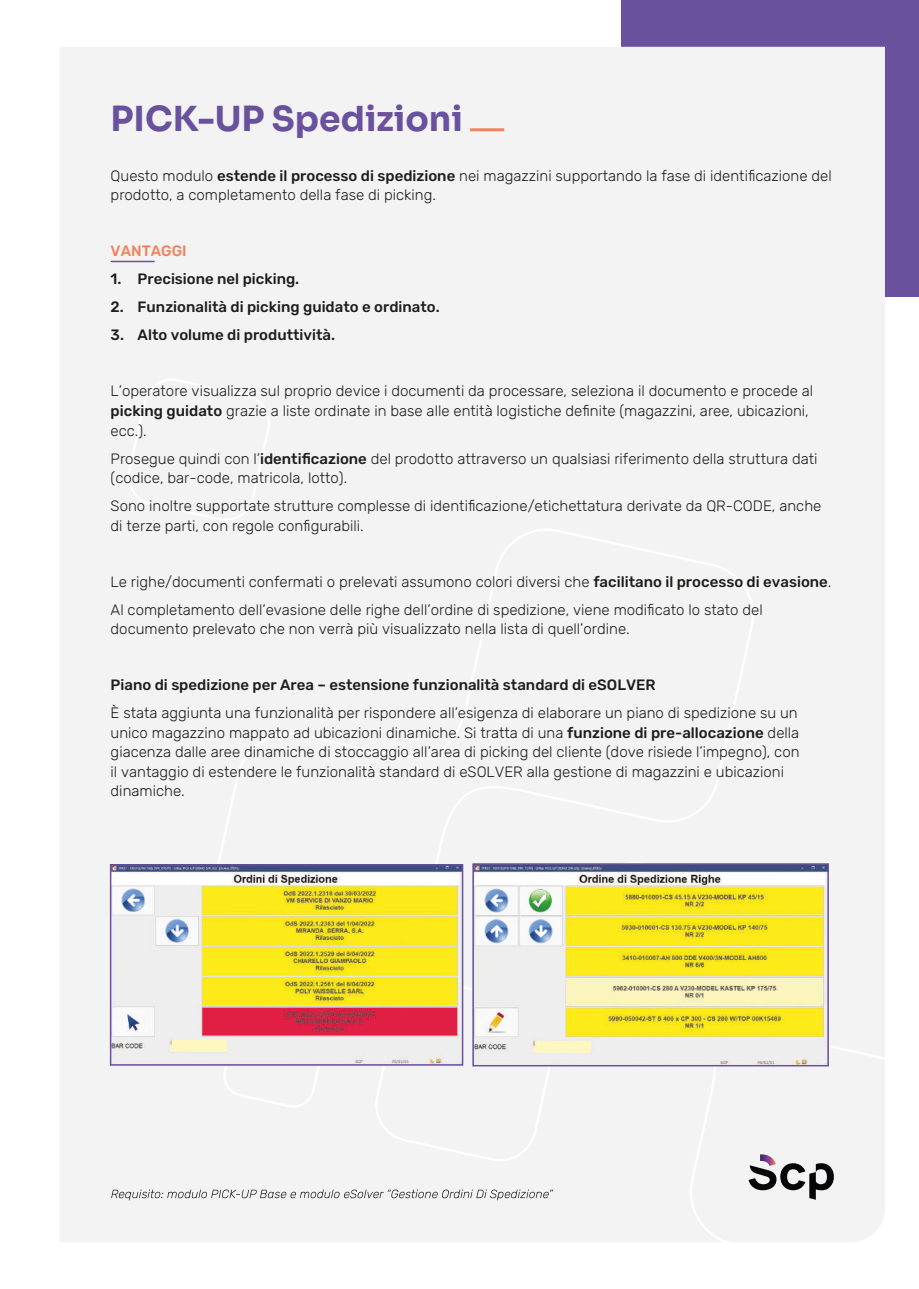
<style>
.page{position:relative;width:919px;height:1289px;background:#fff}
.page>*{position:absolute;margin:0;border:0;box-sizing:border-box;transform-origin:0 0}
.t1{font:34.5px "Sora";color:#6a519d}
.t2{font:300 15px/19.5px "Rubik";color:#1d1d1b}
.t3{font:500 15px "Rubik";color:#1d1d1b}
.t4{font:500 15px "Rubik";color:#f0815a}
.s1{font-weight:500}
</style>
<div class="page">
<div style="left:622px;top:0;width:296px;height:297px;background:#6a519d"></div>
<div style="left:60px;top:47px;width:824px;height:1195px;background:#f3f3f3"></div>
<div style="left:123px;top:374px;width:762px;height:868px;background:#f3f3f3"></div>
<hr style="left:470px;top:128px;width:34px;height:3px;background:#f0815a">
<svg style="left:111px;top:1189px;width:442px;height:11px"></svg>
<hr style="left:111px;top:261px;width:43px;height:1px;background:#6a519d">
<img style="left:113px;top:867px;width:347px;height:195px">
<div style="left:110px;top:864px;width:353px;height:201px;border:2px solid #6a519d"></div>
<img style="left:475px;top:866px;width:350px;height:197px">
<div style="left:472px;top:863px;width:356px;height:203px;border:2px solid #6a519d"></div>
<h1 class="t1" style="left:111px;top:91px;width:354px">PICK-UP Spedizioni</h1>
<p class="t2" style="left:111px;top:166px;width:722px">Questo modulo <span class="s1">estende il processo di spedizione</span> nei magazzini supportando la fase di identificazione del prodotto, a completamento della fase di picking.</p>
<p class="t4" style="left:111px;top:243px;width:78px">VANTAGGI</p>
<p class="t3" style="left:111px;top:271px;width:190px">1. Precisione nel picking.</p>
<p class="t3" style="left:111px;top:299px;width:331px">2. Funzionalità di picking guidato e ordinato.</p>
<p class="t3" style="left:111px;top:327px;width:226px">3. Alto volume di produttività.</p>
<p class="t2" style="left:111px;top:382px;width:704px">L’operatore visualizza sul proprio device i documenti da processare, seleziona il documento e procede al <span class="s1">picking guidato</span> grazie a liste ordinate in base alle entità logistiche definite (magazzini, aree, ubicazioni, ecc.).</p>
<p class="t2" style="left:111px;top:449px;width:708px">Prosegue quindi con l’<span class="s1">identificazione</span> del prodotto attraverso un qualsiasi riferimento della struttura dati (codice, bar-code, matricola, lotto).</p>
<p class="t2" style="left:111px;top:496px;width:712px">Sono inoltre supportate strutture complesse di identificazione/etichettatura derivate da QR-CODE, anche di terze parti, con regole configurabili.</p>
<p class="t2" style="left:111px;top:567px;width:722px;line-height:28px">Le righe/documenti confermati o prelevati assumono colori diversi che <span class="s1">facilitano il processo di evasione</span>.<br>Al completamento dell’evasione delle righe dell’ordine di spedizione, viene modificato lo stato del</p>
<p class="t2" style="left:111px;top:619px;width:520px">documento prelevato che non verrà più visualizzato nella lista di quell’ordine.</p>
<p class="t3" style="left:111px;top:676px;width:546px">Piano di spedizione per Area – estensione funzionalità standard di eSOLVER</p>
<p class="t2" style="left:111px;top:703px;width:690px">È stata aggiunta una funzionalità per rispondere all’esigenza di elaborare un piano di spedizione su un unico magazzino mappato ad ubicazioni dinamiche. Si tratta di una <span class="s1">funzione di pre-allocazione</span> della giacenza dalle aree dinamiche di stoccaggio all’area di picking del cliente (dove risiede l’impegno), con il vantaggio di estendere le funzionalità standard di eSOLVER alla gestione di magazzini e ubicazioni dinamiche.</p>
</div>
